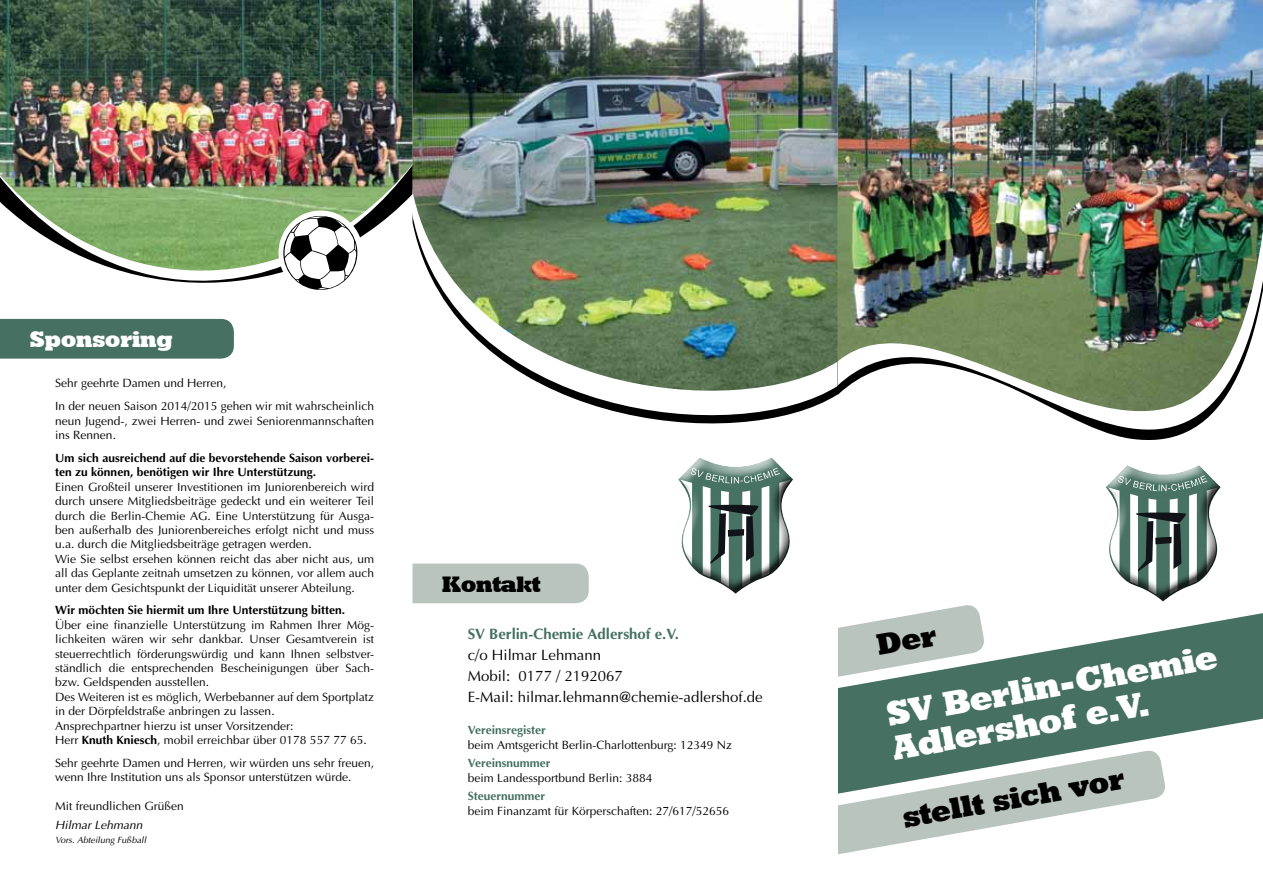
<style>
.page{position:relative;width:1263px;height:893px;background:#fff}
.page>*{position:absolute;margin:0;border:0;box-sizing:border-box;transform-origin:0 0}
.t1{font:34.5px/34.5px "Geometric Slab 712 BT Extra Bold A";color:#fff}
.t2{font:30px "Geometric Slab 712 BT Extra Bold A";color:#000}
.t3{font:22.5px "Geometric Slab 712 BT Extra Bold A";color:#fff}
.t4{font:22.5px "Geometric Slab 712 BT Extra Bold A";color:#000}
.t5{font:15px/21px "Ottawa";color:#000}
.t6{font:700 15px "Ottawa";color:#467162}
.t7{font:12px/14.4px "Ottawa";color:#000}
.t8{font:700 12px/14.4px "Ottawa";color:#000}
.t9{font:700 12px "Ottawa";color:#467162}
.t10{font:italic 12px "Ottawa";color:#000}
.t11{font:italic 9px "Ottawa";color:#000}
.s1{font-weight:700}
</style>
<div class="page">
<svg style="left:1062px;top:413px;width:151px;height:26px"></svg>
<img style="left:838px;top:0;width:425px;height:413px">
<img style="left:412px;top:0;width:426px;height:424px">
<svg style="left:838px;top:613px;width:425px;height:136px;fill:#467162"></svg>
<svg style="left:838px;top:749px;width:327px;height:106px"></svg>
<div style="left:0;top:323px;width:234px;height:36px;background:#467162"></div>
<div style="left:412px;top:564px;width:177px;height:39px;background:#bac4bf"></div>
<svg style="left:0;top:277px;width:262px;height:46px"></svg>
<img style="left:0;top:0;width:412px;height:277px">
<svg style="left:279px;top:210px;width:84px;height:85px"></svg>
<svg style="left:285px;top:217px;width:71px;height:72px"></svg>
<div style="left:1104px;top:464px;width:117px;height:107px;background:#fff;opacity:.75"></div>
<div style="left:1104px;top:479px;width:117px;height:123px;background:#000;opacity:.75"></div>
<div style="left:677px;top:457px;width:117px;height:107px;background:#fff;opacity:.75"></div>
<div style="left:677px;top:471px;width:117px;height:124px;background:#000;opacity:.75"></div>
<svg style="left:838px;top:605px;width:148px;height:73px"></svg>
<h3 class="t3" style="left:30px;top:325px;width:144px">Sponsoring</h3>
<p class="t7" style="left:55px;top:372px;width:320px;line-height:23px">Sehr geehrte Damen und Herren,<br>In der neuen Saison 2014/2015 gehen wir mit wahrscheinlich</p>
<p class="t7" style="left:55px;top:413px;width:320px">neun Jugend-, zwei Herren- und zwei Seniorenmannschaften ins Rennen.</p>
<p class="t8" style="left:55px;top:450px;width:320px">Um sich ausreichend auf die bevorstehende Saison vorberei&shy;ten zu können, benötigen wir Ihre Unterstützung.</p>
<p class="t7" style="left:55px;top:479px;width:320px">Einen Großteil unserer Investitionen im Juniorenbereich wird durch unsere Mitgliedsbeiträge gedeckt und ein weiterer Teil durch die Berlin-Chemie AG. Eine Unterstützung für Ausga&shy;ben außerhalb des Juniorenbereiches erfolgt nicht und muss u.a. durch die Mitgliedsbeiträge getragen werden.<br>Wie Sie selbst ersehen können reicht das aber nicht aus, um all das Geplante zeitnah umsetzen zu können, vor allem auch unter dem Gesichtspunkt der Liquidität unserer Abteilung.</p>
<p class="t8" style="left:55px;top:603px;width:291px">Wir möchten Sie hiermit um Ihre Unterstützung bitten.</p>
<p class="t7" style="left:55px;top:618px;width:320px">Über eine finanzielle Unterstützung im Rahmen Ihrer Mög&shy;lichkeiten wären wir sehr dankbar. Unser Gesamtverein ist steuerrechtlich förderungswürdig und kann Ihnen selbstver&shy;ständlich die entsprechenden Bescheinigungen über Sach&shy;bzw. Geldspenden ausstellen.<br>Des Weiteren ist es möglich, Werbebanner auf dem Sportplatz in der Dörpfeldstraße anbringen zu lassen.<br>Ansprechpartner hierzu ist unser Vorsitzender:<br>Herr <span class="s1">Knuth Kniesch</span>, mobil erreichbar über 0178 557 77 65.</p>
<p class="t7" style="left:55px;top:756px;width:320px">Sehr geehrte Damen und Herren, wir würden uns sehr freuen, wenn Ihre Institution uns als Sponsor unterstützen würde.</p>
<p class="t7" style="left:55px;top:799px;width:130px">Mit freundlichen Grüßen</p>
<p class="t10" style="left:55px;top:818px;width:89px">Hilmar Lehmann</p>
<p class="t11" style="left:55px;top:835px;width:92px">Vors. Abteilung Fußball</p>
<h3 class="t4" style="left:442px;top:570px;width:100px">Kontakt</h3>
<p class="t6" style="left:468px;top:624px;width:213px">SV Berlin-Chemie Adlershof e.V.</p>
<p class="t5" style="left:468px;top:644px;width:296px">c/o Hilmar Lehmann<br>Mobil: 0177 / 2192067<br>E-Mail: hilmar.lehmann@chemie-adlershof.de</p>
<p class="t9" style="left:468px;top:723px;width:80px">Vereinsregister</p>
<p class="t7" style="left:468px;top:737px;width:266px">beim Amtsgericht Berlin-Charlottenburg: 12349 Nz</p>
<p class="t9" style="left:468px;top:756px;width:84px">Vereinsnummer</p>
<p class="t7" style="left:468px;top:770px;width:186px">beim Landessportbund Berlin: 3884</p>
<p class="t9" style="left:468px;top:789px;width:79px">Steuernummer</p>
<p class="t7" style="left:468px;top:803px;width:263px">beim Finanzamt für Körperschaften: 27/617/52656</p>
<h1 class="t1" style="left:884px;top:697px;width:336px;rotate:-10deg">SV Berlin-Chemie<br>Adlershof e.V.</h1>
<h2 class="t2" style="left:900px;top:799px;width:226px;rotate:-10deg">stellt sich vor</h2>
</div>
